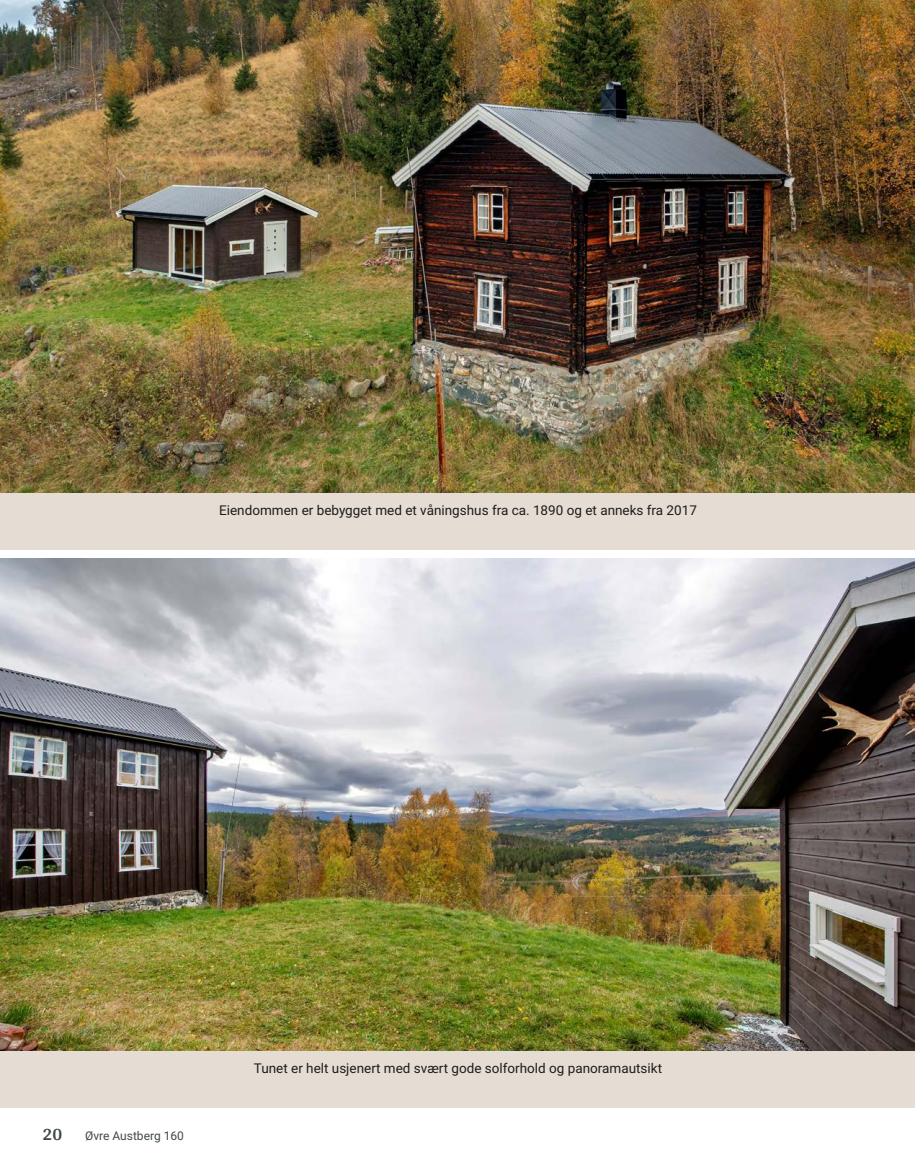
<style>
.page{position:relative;width:915px;height:1172px;background:#fff}
.page>*{position:absolute;margin:0;border:0;box-sizing:border-box;transform-origin:0 0}
.t1{font:700 18px "Arya";color:#414749}
.t2{font:13.5px "Roboto";color:#1d1d1b}
.t3{font:12px "Roboto";color:#414749}
</style>
<div class="page">
<div style="left:0;top:492px;width:914px;height:58px;background:#e5dcd4"></div>
<div style="left:0;top:1050px;width:914px;height:58px;background:#e5dcd4"></div>
<img style="left:0;top:0;width:914px;height:492px">
<img style="left:0;top:558px;width:914px;height:492px">
<p class="t2" style="left:219px;top:501px;width:479px">Eiendommen er bebygget med et våningshus fra ca. 1890 og et anneks fra 2017</p>
<h1 class="t1" style="left:43px;top:1123px;width:21px">20</h1>
<p class="t3" style="left:85px;top:1127px;width:100px">Øvre Austberg 160</p>
<p class="t2" style="left:254px;top:1059px;width:409px">Tunet er helt usjenert med svært gode solforhold og panoramautsikt</p>
</div>
